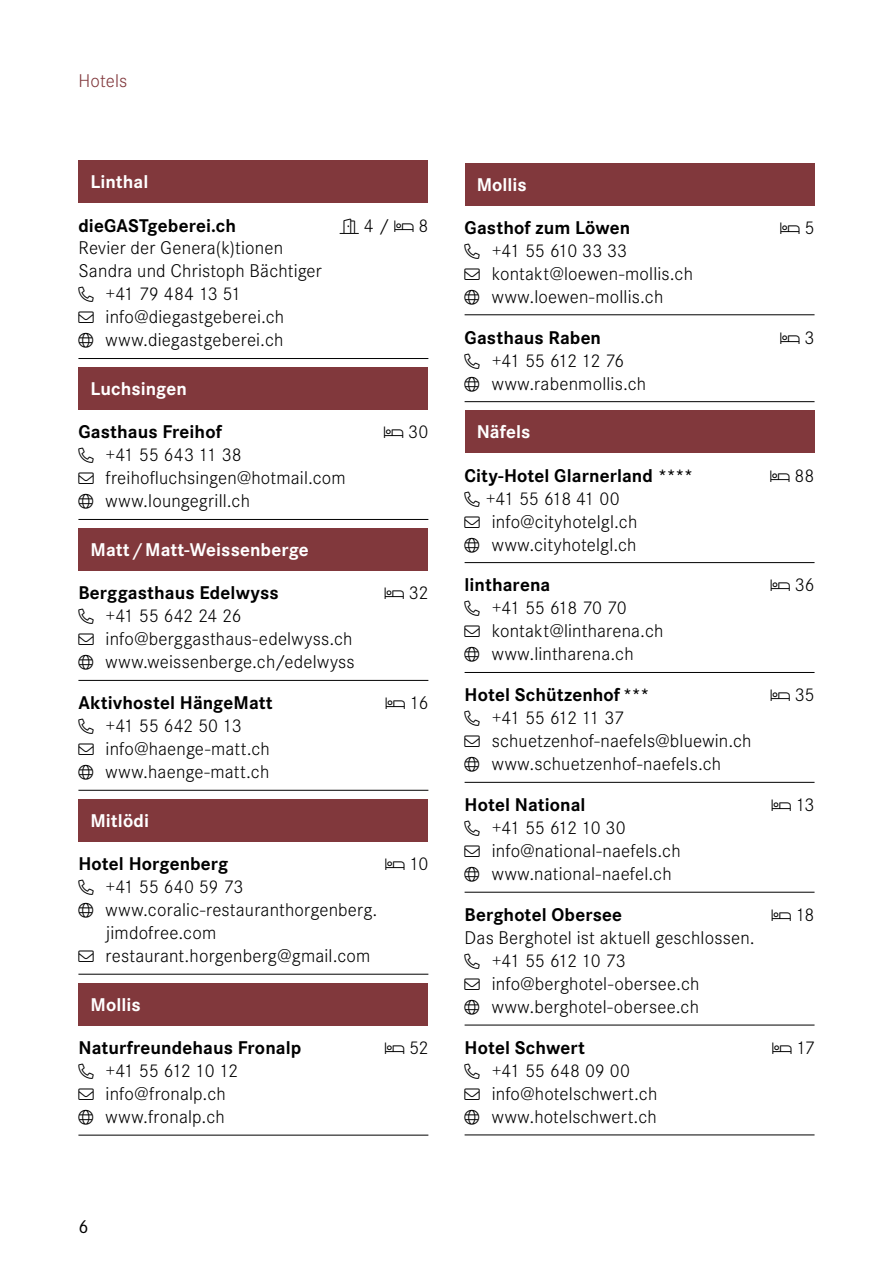
<style>
.page{position:relative;width:893px;height:1263px;background:#fff}
.page>*{position:absolute;margin:0;border:0;box-sizing:border-box;transform-origin:0 0}
.t1{font:300 19.2px/23px "Corporate S Pro";letter-spacing:.01em;color:#000}
.t2{font:700 19.2px "Corporate S Pro";letter-spacing:.005em;color:#000}
.t3{font:700 19.2px "Corporate S Pro";letter-spacing:.005em;color:#fff}
.t4{font:300 19.2px "Corporate S Pro";letter-spacing:-.02em;color:#000}
.t5{font:300 19.2px "Corporate S Pro";letter-spacing:.01em;color:#81383c}
.t6{font:19.2px "Corporate S Pro";color:#000}
</style>
<div class="page">
<div style="left:78px;top:161px;width:350px;height:42px;background:#81383c"></div>
<hr style="left:78px;top:358px;width:350px;height:1px;background:#000">
<div style="left:78px;top:367px;width:350px;height:43px;background:#81383c"></div>
<hr style="left:78px;top:519px;width:350px;height:1px;background:#000">
<div style="left:78px;top:528px;width:350px;height:42px;background:#81383c"></div>
<hr style="left:78px;top:680px;width:350px;height:1px;background:#000">
<hr style="left:78px;top:790px;width:350px;height:1px;background:#000">
<div style="left:78px;top:799px;width:350px;height:42px;background:#81383c"></div>
<hr style="left:78px;top:974px;width:350px;height:1px;background:#000">
<div style="left:78px;top:983px;width:350px;height:42px;background:#81383c"></div>
<hr style="left:78px;top:1135px;width:350px;height:1px;background:#000">
<div style="left:465px;top:163px;width:349px;height:42px;background:#81383c"></div>
<hr style="left:465px;top:314px;width:349px;height:1px;background:#000">
<hr style="left:465px;top:401px;width:349px;height:1px;background:#000">
<div style="left:465px;top:410px;width:349px;height:43px;background:#81383c"></div>
<hr style="left:465px;top:562px;width:349px;height:1px;background:#000">
<hr style="left:465px;top:672px;width:349px;height:1px;background:#000">
<hr style="left:465px;top:782px;width:349px;height:1px;background:#000">
<hr style="left:465px;top:892px;width:349px;height:1px;background:#000">
<hr style="left:465px;top:1025px;width:349px;height:1px;background:#000">
<hr style="left:465px;top:1134px;width:349px;height:1px;background:#000">
<p class="t5" style="left:78px;top:67px;width:50px">Hotels</p>
<p class="t3" style="left:90px;top:167px;width:59px">Linthal</p>
<p class="t2" style="left:78px;top:210px;width:159px">dieGASTgeberei.ch</p>
<p class="t1" style="left:364px;top:212px;width:27px">4 /</p>
<p class="t1" style="left:418px;top:212px;width:11px">8</p>
<p class="t1" style="left:78px;top:235px;width:206px">Revier der Genera(k)tionen</p>
<p class="t1" style="left:78px;top:258px;width:245px">Sandra und Christoph Bächtiger</p>
<p class="t4" style="left:106px;top:281px;width:137px">+41 79 484 13 51</p>
<p class="t1" style="left:106px;top:304px;width:180px">info@diegastgeberei.ch</p>
<p class="t1" style="left:106px;top:327px;width:179px">www.diegastgeberei.ch</p>
<p class="t3" style="left:90px;top:373px;width:98px">Luchsingen</p>
<p class="t2" style="left:78px;top:417px;width:145px">Gasthaus Freihof</p>
<p class="t1" style="left:408px;top:419px;width:22px">30</p>
<p class="t1" style="left:106px;top:442px;width:242px">+41 55 643 11 38 freihofluchsingen@hotmail.com www.loungegrill.ch</p>
<p class="t3" style="left:90px;top:534px;width:220px">Matt / Matt-Weissenberge</p>
<p class="t2" style="left:78px;top:578px;width:202px">Berggasthaus Edelwyss</p>
<p class="t1" style="left:409px;top:580px;width:21px">32</p>
<p class="t1" style="left:106px;top:603px;width:251px">+41 55 642 24 26 info@berggasthaus-edelwyss.ch www.weissenberge.ch/edelwyss</p>
<p class="t2" style="left:78px;top:688px;width:196px">Aktivhostel HängeMatt</p>
<p class="t1" style="left:410px;top:690px;width:20px">16</p>
<p class="t1" style="left:106px;top:713px;width:166px">+41 55 642 50 13 info@haenge-matt.ch www.haenge-matt.ch</p>
<p class="t3" style="left:90px;top:805px;width:60px">Mitlödi</p>
<p class="t2" style="left:78px;top:849px;width:151px">Hotel Horgenberg</p>
<p class="t1" style="left:409px;top:851px;width:21px">10</p>
<p class="t1" style="left:106px;top:874px;width:273px">+41 55 640 59 73 www.coralic-restauranthorgenberg. jimdofree.com restaurant.horgenberg@gmail.com</p>
<p class="t3" style="left:90px;top:989px;width:52px">Mollis</p>
<p class="t2" style="left:78px;top:1032px;width:224px">Naturfreundehaus Fronalp</p>
<p class="t1" style="left:409px;top:1035px;width:21px">52</p>
<p class="t1" style="left:106px;top:1058px;width:134px">+41 55 612 10 12 info@fronalp.ch www.fronalp.ch</p>
<p class="t6" style="left:78px;top:1212px;width:12px">6</p>
<p class="t3" style="left:477px;top:169px;width:52px">Mollis</p>
<p class="t2" style="left:465px;top:212px;width:167px">Gasthof zum Löwen</p>
<p class="t1" style="left:805px;top:215px;width:11px">5</p>
<p class="t1" style="left:492px;top:238px;width:203px">+41 55 610 33 33 kontakt@loewen-mollis.ch www.loewen-mollis.ch</p>
<p class="t2" style="left:465px;top:322px;width:138px">Gasthaus Raben</p>
<p class="t1" style="left:805px;top:325px;width:11px">3</p>
<p class="t1" style="left:492px;top:348px;width:156px">+41 55 612 12 76 www.rabenmollis.ch</p>
<p class="t3" style="left:477px;top:416px;width:55px">Näfels</p>
<p class="t2" style="left:465px;top:460px;width:230px">City-Hotel Glarnerland ****</p>
<p class="t1" style="left:794px;top:463px;width:22px">88</p>
<p class="t1" style="left:492px;top:486px;width:147px;text-indent:-6px">+41 55 618 41 00 info@cityhotelgl.ch www.cityhotelgl.ch</p>
<p class="t2" style="left:465px;top:570px;width:87px">lintharena</p>
<p class="t1" style="left:795px;top:572px;width:21px">36</p>
<p class="t1" style="left:492px;top:595px;width:173px">+41 55 618 70 70 kontakt@lintharena.ch www.lintharena.ch</p>
<p class="t2" style="left:465px;top:680px;width:187px">Hotel Schützenhof ***</p>
<p class="t1" style="left:795px;top:682px;width:21px">35</p>
<p class="t1" style="left:492px;top:705px;width:261px">+41 55 612 11 37 schuetzenhof-naefels@bluewin.ch www.schuetzenhof-naefels.ch</p>
<p class="t2" style="left:465px;top:790px;width:122px">Hotel National</p>
<p class="t1" style="left:796px;top:792px;width:20px">13</p>
<p class="t1" style="left:492px;top:815px;width:190px">+41 55 612 10 30 info@national-naefels.ch www.national-naefel.ch</p>
<p class="t2" style="left:465px;top:899px;width:159px">Berghotel Obersee</p>
<p class="t1" style="left:796px;top:902px;width:20px">18</p>
<p class="t1" style="left:492px;top:925px;width:265px;text-indent:-27px">Das Berghotel ist aktuell geschlossen. +41 55 612 10 73 info@berghotel-obersee.ch www.berghotel-obersee.ch</p>
<p class="t2" style="left:465px;top:1032px;width:122px">Hotel Schwert</p>
<p class="t1" style="left:796px;top:1035px;width:20px">17</p>
<p class="t1" style="left:492px;top:1058px;width:167px">+41 55 648 09 00 info@hotelschwert.ch www.hotelschwert.ch</p>
</div>
